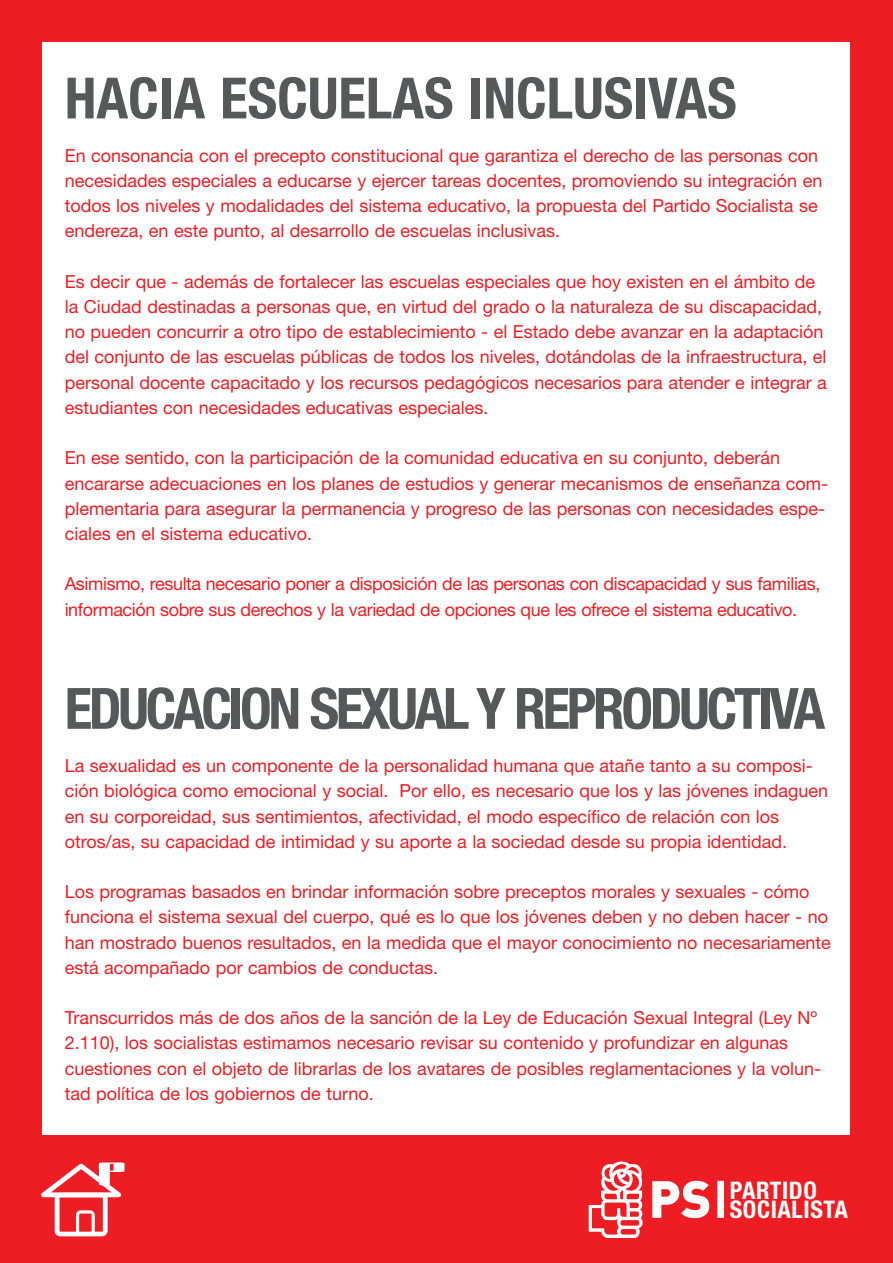
<style>
.page{position:relative;width:893px;height:1263px;background:#ee1d23}
.page>*{position:absolute;margin:0;border:0;box-sizing:border-box;transform-origin:0 0}
.t1{font:700 condensed 57px "Helvetica Neue";letter-spacing:-.06em;color:#57585a}
.t2{font:700 condensed 57px "Helvetica Neue";color:#57585a}
.t3{font:700 condensed 24.3px/19.4px "Helvetica Neue";letter-spacing:.025em;color:#fff}
.t4{font:18px/25.2px "Helvetica Neue";color:#ee1d23}
.t5{font:18px/25.2px "Helvetica Neue";letter-spacing:-.02em;color:#ee1d23}
.s1{font-family:"DIN";font-weight:900;font-stretch:normal;font-size:51.6px}
</style>
<div class="page">
<div style="left:43px;top:43px;width:807px;height:1092px;background:#fff"></div>
<hr style="left:720px;top:1181px;width:2px;height:37px;background:#fff">
<svg style="left:589px;top:1161px;width:54px;height:77px"></svg>
<svg style="left:41px;top:1163px;width:80px;height:73px"></svg>
<hr style="left:102px;top:1164px;width:4px;height:21px;background:#fff">
<svg style="left:107px;top:1166px;width:9px;height:2px"></svg>
<div style="left:102px;top:1161px;width:19px;height:12px;border:4px solid #fff"></div>
<h1 class="t2" style="left:65px;top:64px;width:673px">HACIA ESCUELAS INCLUSIVAS</h1>
<p class="t4" style="left:65px;top:143px;width:759px">En consonancia con el precepto constitucional que garantiza el derecho de las personas con necesidades especiales a educarse y ejercer tareas docentes, promoviendo su integración en todos los niveles y modalidades del sistema educativo, la propuesta del Partido Socialista se endereza, en este punto, al desarrollo de escuelas inclusivas.</p>
<p class="t4" style="left:65px;top:269px;width:764px">Es decir que - además de fortalecer las escuelas especiales que hoy existen en el ámbito de la Ciudad destinadas a personas que, en virtud del grado o la naturaleza de su discapacidad, no pueden concurrir a otro tipo de establecimiento - el Estado debe avanzar en la adaptación del conjunto de las escuelas públicas de todos los niveles, dotándolas de la infraestructura, el personal docente capacitado y los recursos pedagógicos necesarios para atender e integrar a estudiantes con necesidades educativas especiales.</p>
<p class="t4" style="left:65px;top:445px;width:765px">En ese sentido, con la participación de la comunidad educativa en su conjunto, deberán encararse adecuaciones en los planes de estudios y generar mecanismos de enseñanza com&shy;plementaria para asegurar la permanencia y progreso de las personas con necesidades espe&shy;ciales en el sistema educativo.</p>
<p class="t5" style="left:65px;top:571px;width:757px">Asimismo, resulta necesario poner a disposición de las personas con discapacidad y sus familias, información sobre sus derechos y la variedad de opciones que les ofrece el sistema educativo.</p>
<h1 class="t1" style="left:65px;top:674px;width:762px">EDUCACION SEXUAL Y REPRODUCTIVA</h1>
<p class="t4" style="left:65px;top:753px;width:765px">La sexualidad es un componente de la personalidad humana que atañe tanto a su composi&shy;ción biológica como emocional y social. Por ello, es necesario que los y las jóvenes indaguen en su corporeidad, sus sentimientos, afectividad, el modo específico de relación con los otros/as, su capacidad de intimidad y su aporte a la sociedad desde su propia identidad.</p>
<p class="t4" style="left:65px;top:879px;width:767px">Los programas basados en brindar información sobre preceptos morales y sexuales - cómo funciona el sistema sexual del cuerpo, qué es lo que los jóvenes deben y no deben hacer - no han mostrado buenos resultados, en la medida que el mayor conocimiento no necesariamente está acompañado por cambios de conductas.</p>
<p class="t4" style="left:65px;top:1005px;width:758px">Transcurridos más de dos años de la sanción de la Ley de Educación Sexual Integral (Ley Nº 2.110), los socialistas estimamos necesario revisar su contenido y profundizar en algunas cuestiones con el objeto de librarlas de los avatares de posibles reglamentaciones y la volun&shy;tad política de los gobiernos de turno.</p>
<h2 class="t3" style="left:730px;top:1180px;width:120px;text-indent:-81px"><span class="s1">PS</span> PART DO<br>SOC AL STA</h2>
</div>
